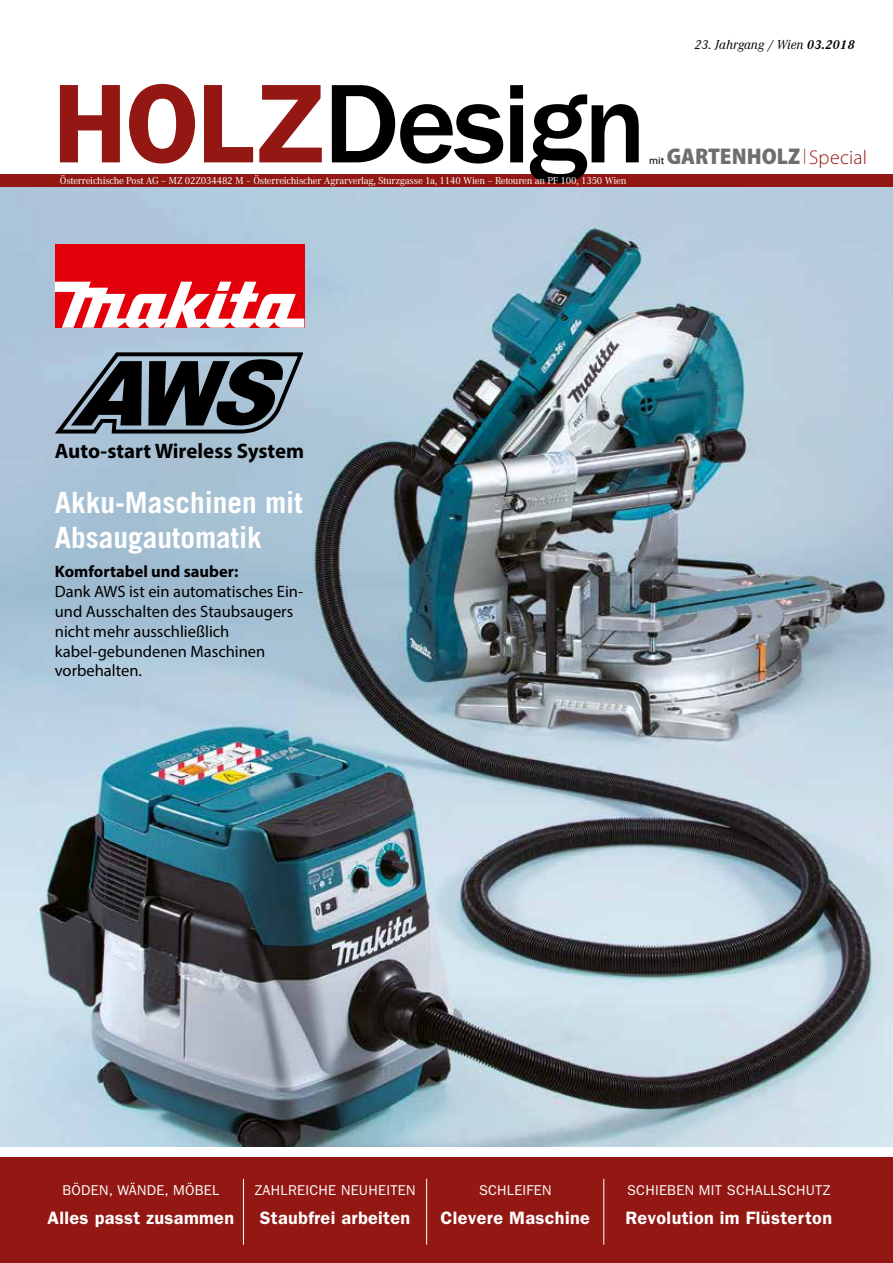
<style>
.page{position:relative;width:893px;height:1263px;background:#fff}
.page>*{position:absolute;margin:0;border:0;box-sizing:border-box;transform-origin:0 0}
.t1{font:700 29.4px/35.2px "Trade Gothic LT Std";color:#fff}
.t2{font:900 semi-condensed 22.8px "Myriad Pro";color:#6e6e6e}
.t3{font:700 21px "Myriad Pro";color:#000}
.t4{font:600 18px "ITC Franklin Gothic Std";letter-spacing:.02em;color:#fff}
.t5{font:16.5px/19.8px "Myriad Pro";color:#000}
.t6{font:700 16.5px "Myriad Pro";color:#000}
.t7{font:14.25px "ITC Franklin Gothic Std";letter-spacing:.02em;color:#fff}
.t8{font:italic 13.5px "Corporate A";color:#000}
.t9{font:10.5px "Corporate A";letter-spacing:-.02em;color:#fff}
.s1{font-weight:700}
.s2{font-weight:400;font-stretch:normal;font-size:10.8px;color:#000}
.s3{font-weight:300;font-stretch:normal;font-size:19.95px;color:#931814}
</style>
<div class="page">
<div style="left:0;top:174px;width:893px;height:14px;background:#931814"></div>
<div style="left:0;top:1158px;width:893px;height:105px;background:#931814"></div>
<hr style="left:243px;top:1179px;width:1px;height:66px;background:#fff">
<hr style="left:426px;top:1179px;width:1px;height:66px;background:#fff">
<hr style="left:603px;top:1179px;width:1px;height:66px;background:#fff">
<svg style="left:332px;top:85px;width:307px;height:98px"></svg>
<svg style="left:60px;top:84px;width:262px;height:80px"></svg>
<img style="left:0;top:188px;width:893px;height:958px">
<div style="left:55px;top:245px;width:249px;height:83px;background:#e3000b"></div>
<svg style="left:55px;top:282px;width:249px;height:46px"></svg>
<svg style="left:55px;top:352px;width:247px;height:81px;background:#515c66"></svg>
<p class="t8" style="left:694px;top:35px;width:162px">23. Jahrgang / Wien <span class="s1">03.2018</span></p>
<p class="t9" style="left:60px;top:174px;width:568px">Österreichische Post AG – MZ 02Z034482 M – Österreichischer Agrarverlag, Sturzgasse 1a, 1140 Wien – Retouren an PF 100, 1350 Wien</p>
<h2 class="t2" style="left:649px;top:141px;width:219px"><span class="s2">mit</span> GARTENHOLZ <sup>|</sup> <span class="s3">Special</span></h2>
<p class="t3" style="left:55px;top:437px;width:251px">Auto-start Wireless System</p>
<h1 class="t1" style="left:55px;top:484px;width:249px">Akku-Maschinen mit<br>Absaugautomatik</h1>
<p class="t6" style="left:55px;top:561px;width:185px">Komfortabel und sauber:</p>
<p class="t5" style="left:55px;top:581px;width:250px">Dank AWS ist ein automatisches Ein&shy;und Ausschalten des Staubsaugers nicht mehr ausschließlich kabel-gebundenen Maschinen vorbehalten.</p>
<p class="t7" style="left:62px;top:1182px;width:158px">BÖDEN, WÄNDE, MÖBEL</p>
<p class="t4" style="left:48px;top:1207px;width:188px">Alles passt zusammen</p>
<p class="t7" style="left:255px;top:1182px;width:162px">ZAHLREICHE NEUHEITEN</p>
<p class="t4" style="left:260px;top:1207px;width:152px">Staubfrei arbeiten</p>
<p class="t7" style="left:479px;top:1182px;width:74px">SCHLEIFEN</p>
<p class="t4" style="left:441px;top:1207px;width:151px">Clevere Maschine</p>
<p class="t7" style="left:627px;top:1182px;width:205px">SCHIEBEN MIT SCHALLSCHUTZ</p>
<p class="t4" style="left:625px;top:1207px;width:208px">Revolution im Flüsterton</p>
</div>
